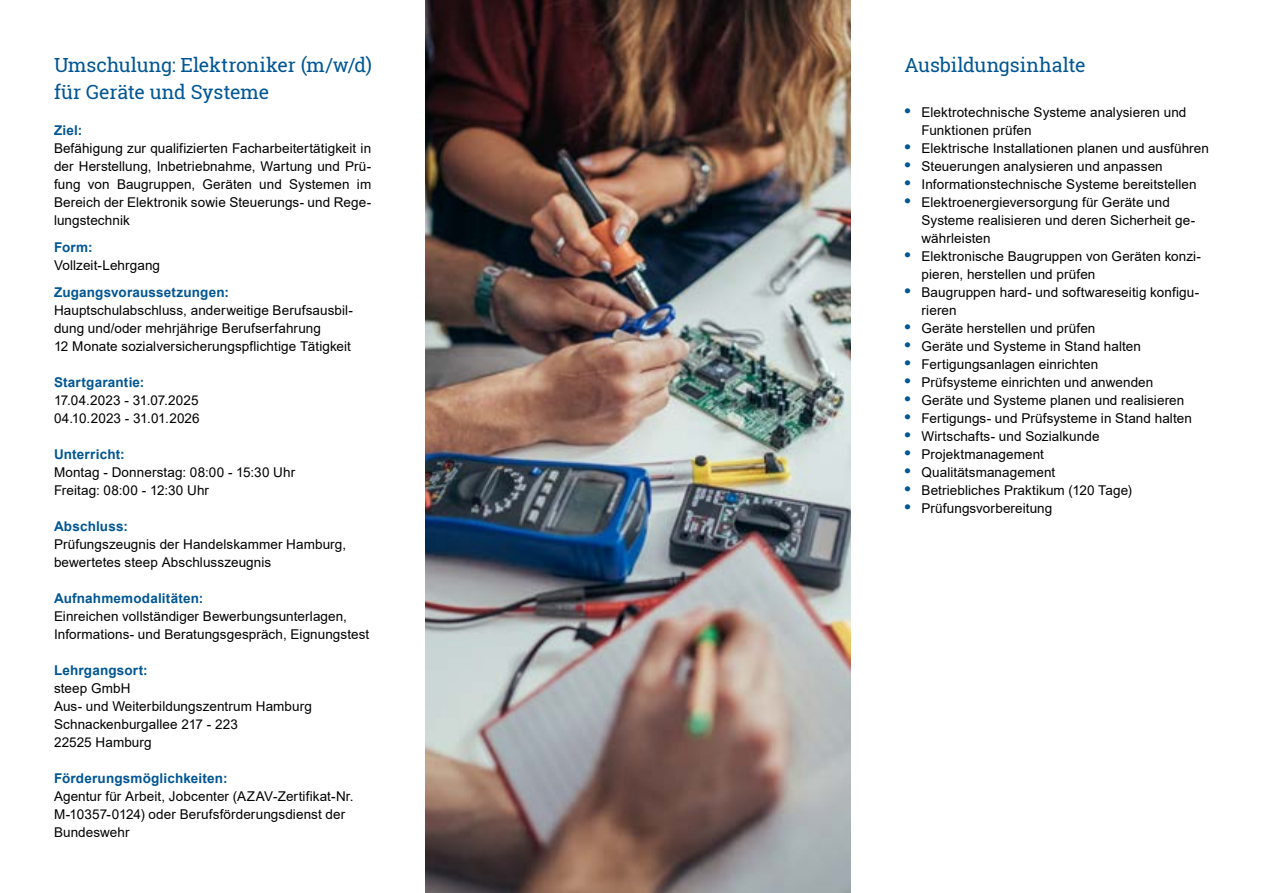
<style>
.page{position:relative;width:1263px;height:893px;background:#fff}
.page>*{position:absolute;margin:0;border:0;box-sizing:border-box;transform-origin:0 0}
.t1{font:19.5px/27px "Roboto Slab";letter-spacing:-.005em;color:#005694}
.t2{font:13.5px/18px "Arial";letter-spacing:.005em;color:#000}
.t3{font:700 13.5px "Arial";letter-spacing:.015em;color:#005694}
.s1{font-weight:700;font-size:18px;color:#005694}
</style>
<div class="page">
<img style="left:425px;top:0;width:425px;height:893px">
<h1 class="t1" style="left:54px;top:51px;width:319px">Umschulung: Elektroniker (m/w/d) für Geräte und Systeme</h1>
<p class="t3" style="left:54px;top:121px;width:30px">Ziel:</p>
<p class="t2" style="left:54px;top:139px;width:319px;text-align:justify">Befähigung zur qualifizierten Facharbeitertätigkeit in der Herstellung, Inbetriebnahme, Wartung und Prü&shy;fung von Baugruppen, Geräten und Systemen im Bereich der Elektronik sowie Steuerungs- und Rege&shy;lungstechnik</p>
<p class="t3" style="left:54px;top:238px;width:40px">Form:</p>
<p class="t2" style="left:54px;top:256px;width:108px">Vollzeit-Lehrgang</p>
<p class="t3" style="left:54px;top:283px;width:176px">Zugangsvoraussetzungen:</p>
<p class="t2" style="left:54px;top:301px;width:301px">Hauptschulabschluss, anderweitige Berufsausbil&shy;dung und/oder mehrjährige Berufserfahrung<br>12 Monate sozialversicherungspflichtige Tätigkeit</p>
<p class="t3" style="left:54px;top:373px;width:92px">Startgarantie:</p>
<p class="t2" style="left:54px;top:391px;width:147px">17.04.2023 - 31.07.2025<br>04.10.2023 - 31.01.2026</p>
<p class="t3" style="left:54px;top:445px;width:72px">Unterricht:</p>
<p class="t2" style="left:54px;top:463px;width:243px">Montag - Donnerstag: 08:00 - 15:30 Uhr<br>Freitag: 08:00 - 12:30 Uhr</p>
<p class="t3" style="left:54px;top:517px;width:75px">Abschluss:</p>
<p class="t2" style="left:54px;top:535px;width:294px">Prüfungszeugnis der Handelskammer Hamburg, bewertetes steep Abschlusszeugnis</p>
<p class="t3" style="left:54px;top:589px;width:151px">Aufnahmemodalitäten:</p>
<p class="t2" style="left:54px;top:607px;width:317px">Einreichen vollständiger Bewerbungsunterlagen,<br>Informations- und Beratungsgespräch, Eignungstest</p>
<p class="t3" style="left:54px;top:661px;width:95px">Lehrgangsort:</p>
<p class="t2" style="left:54px;top:679px;width:259px">steep GmbH<br>Aus- und Weiterbildungszentrum Hamburg<br>Schnackenburgallee 217 - 223<br>22525 Hamburg</p>
<p class="t3" style="left:54px;top:769px;width:175px">Förderungsmöglichkeiten:</p>
<p class="t2" style="left:54px;top:787px;width:301px">Agentur für Arbeit, Jobcenter (AZAV-Zertifikat-Nr.<br>M-10357-0124) oder Berufsförderungsdienst der<br>Bundeswehr</p>
<h1 class="t1" style="left:904px;top:51px;width:183px">Ausbildungsinhalte</h1>
<p class="t2" style="left:921px;top:103px;width:266px;text-indent:-17px"><span class="s1">•</span> Elektrotechnische Systeme analysieren und<br>Funktionen prüfen</p>
<p class="t2" style="left:904px;top:139px;width:306px"><span class="s1">•</span> Elektrische Installationen planen und ausführen</p>
<p class="t2" style="left:904px;top:157px;width:260px"><span class="s1">•</span> Steuerungen analysieren und anpassen</p>
<p class="t2" style="left:904px;top:175px;width:294px"><span class="s1">•</span> Informationstechnische Systeme bereitstellen</p>
<p class="t2" style="left:921px;top:193px;width:275px;text-indent:-17px"><span class="s1">•</span> Elektroenergieversorgung für Geräte und<br>Systeme realisieren und deren Sicherheit ge&shy;währleisten</p>
<p class="t2" style="left:921px;top:247px;width:281px;text-indent:-17px"><span class="s1">•</span> Elektronische Baugruppen von Geräten konzi&shy;pieren, herstellen und prüfen</p>
<p class="t2" style="left:921px;top:283px;width:279px;text-indent:-17px"><span class="s1">•</span> Baugruppen hard- und softwareseitig konfigu&shy;rieren</p>
<p class="t2" style="left:904px;top:319px;width:192px"><span class="s1">•</span> Geräte herstellen und prüfen</p>
<p class="t2" style="left:904px;top:337px;width:238px"><span class="s1">•</span> Geräte und Systeme in Stand halten</p>
<p class="t2" style="left:904px;top:355px;width:195px"><span class="s1">•</span> Fertigungsanlagen einrichten</p>
<p class="t2" style="left:904px;top:373px;width:250px"><span class="s1">•</span> Prüfsysteme einrichten und anwenden</p>
<p class="t2" style="left:904px;top:391px;width:281px"><span class="s1">•</span> Geräte und Systeme planen und realisieren</p>
<p class="t2" style="left:904px;top:409px;width:289px"><span class="s1">•</span> Fertigungs- und Prüfsysteme in Stand halten</p>
<p class="t2" style="left:904px;top:427px;width:197px"><span class="s1">•</span> Wirtschafts- und Sozialkunde</p>
<p class="t2" style="left:904px;top:445px;width:141px"><span class="s1">•</span> Projektmanagement</p>
<p class="t2" style="left:904px;top:463px;width:152px"><span class="s1">•</span> Qualitätsmanagement</p>
<p class="t2" style="left:904px;top:481px;width:229px"><span class="s1">•</span> Betriebliches Praktikum (120 Tage)</p>
<p class="t2" style="left:904px;top:499px;width:149px"><span class="s1">•</span> Prüfungsvorbereitung</p>
</div>
